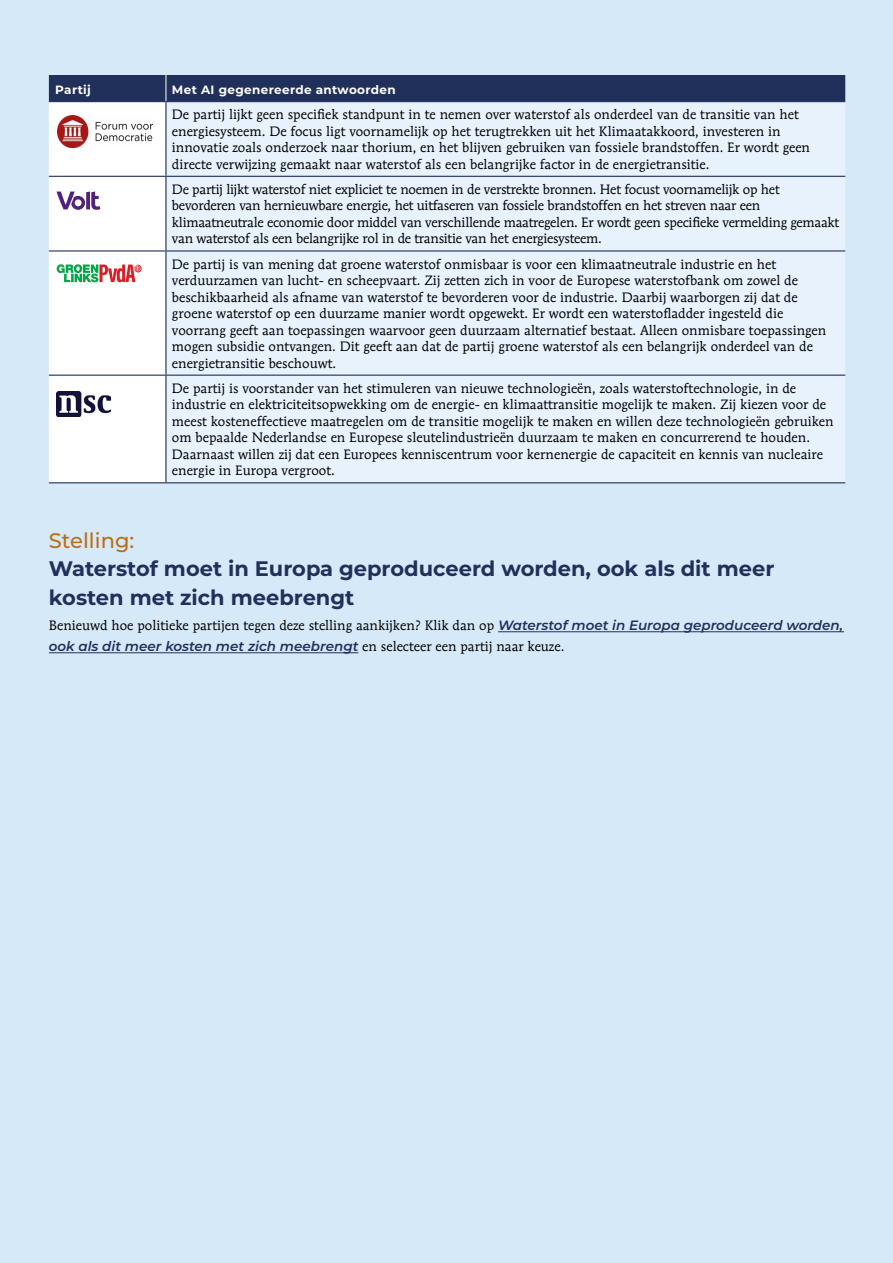
<style>
.page{position:relative;width:893px;height:1263px;background:#d6e9f9}
.page>*{position:absolute;margin:0;border:0;box-sizing:border-box;transform-origin:0 0}
.Kop_3_zonder{font:700 21px/28.5px "Montserrat";color:#21305b}
.Brood_wit_na{font:13.5px/16.5px "Mendoza Roman Std";color:#000}
.Brood_wit_na-2{font:13.5px/16.5px "Mendoza Roman Std";letter-spacing:-.02em;color:#000}
.Tabel_kopcel_boven{font:700 12px "Montserrat";letter-spacing:.03em;color:#fff}
.s1{font-weight:500;color:#ba6e15}
.s2{font-family:"Montserrat";font-weight:600;font-style:italic;color:#21305b}
</style>
<div class="page">
<svg style="left:49px;top:75px;width:796px;height:408px;background:#d9e2ee"></svg>
<img style="left:56px;top:392px;width:55px;height:25px">
<hr style="left:498px;top:631px;width:346px;height:1px;background:#21305b">
<hr style="left:49px;top:652px;width:309px;height:1px;background:#21305b">
<p class="Tabel_kopcel_boven" style="left:55px;top:81px;width:37px">Partij</p>
<p class="Tabel_kopcel_boven" style="left:172px;top:81px;width:225px">Met AI gegenereerde antwoorden</p>
<p class="Brood_wit_na" style="left:172px;top:106px;width:640px">De partij lijkt geen specifiek standpunt in te nemen over waterstof als onderdeel van de transitie van het energiesysteem. De focus ligt voornamelijk op het terugtrekken uit het Klimaatakkoord, investeren in innovatie zoals onderzoek naar thorium, en het blijven gebruiken van fossiele brandstoffen. Er wordt geen directe verwijzing gemaakt naar waterstof als een belangrijke factor in de energietransitie.</p>
<p class="Brood_wit_na-2" style="left:172px;top:181px;width:669px">De partij lijkt waterstof niet expliciet te noemen in de verstrekte bronnen. Het focust voornamelijk op het bevorderen van hernieuwbare energie, het uitfaseren van fossiele brandstoffen en het streven naar een klimaatneutrale economie door middel van verschillende maatregelen. Er wordt geen specifieke vermelding gemaakt van waterstof als een belangrijke rol in de transitie van het energiesysteem.</p>
<p class="Brood_wit_na" style="left:172px;top:256px;width:656px">De partij is van mening dat groene waterstof onmisbaar is voor een klimaatneutrale industrie en het verduurzamen van lucht- en scheepvaart. Zij zetten zich in voor de Europese waterstofbank om zowel de beschikbaarheid als afname van waterstof te bevorderen voor de industrie. Daarbij waarborgen zij dat de groene waterstof op een duurzame manier wordt opgewekt. Er wordt een waterstofladder ingesteld die voorrang geeft aan toepassingen waarvoor geen duurzaam alternatief bestaat. Alleen onmisbare toepassingen mogen subsidie ontvangen. Dit geeft aan dat de partij groene waterstof als een belangrijk onderdeel van de energietransitie beschouwt.</p>
<p class="Brood_wit_na" style="left:172px;top:380px;width:663px">De partij is voorstander van het stimuleren van nieuwe technologieën, zoals waterstoftechnologie, in de industrie en elektriciteitsopwekking om de energie- en klimaattransitie mogelijk te maken. Zij kiezen voor de meest kosteneffectieve maatregelen om de transitie mogelijk te maken en willen deze technologieën gebruiken om bepaalde Nederlandse en Europese sleutelindustrieën duurzaam te maken en concurrerend te houden.<br>Daarnaast willen zij dat een Europees kenniscentrum voor kernenergie de capaciteit en kennis van nucleaire energie in Europa vergroot.</p>
<h3 class="Kop_3_zonder" style="left:49px;top:525px;width:727px"><span class="s1">Stelling:<br></span>Waterstof moet in Europa geproduceerd worden, ook als dit meer kosten met zich meebrengt</h3>
<p class="Brood_wit_na" style="left:49px;top:615px;width:796px;line-height:21px">Benieuwd hoe politieke partijen tegen deze stelling aankijken? Klik dan op <span class="s2">Waterstof moet in Europa geproduceerd worden, ook als dit meer kosten met zich meebrengt</span> en selecteer een partij naar keuze.</p>
</div>
